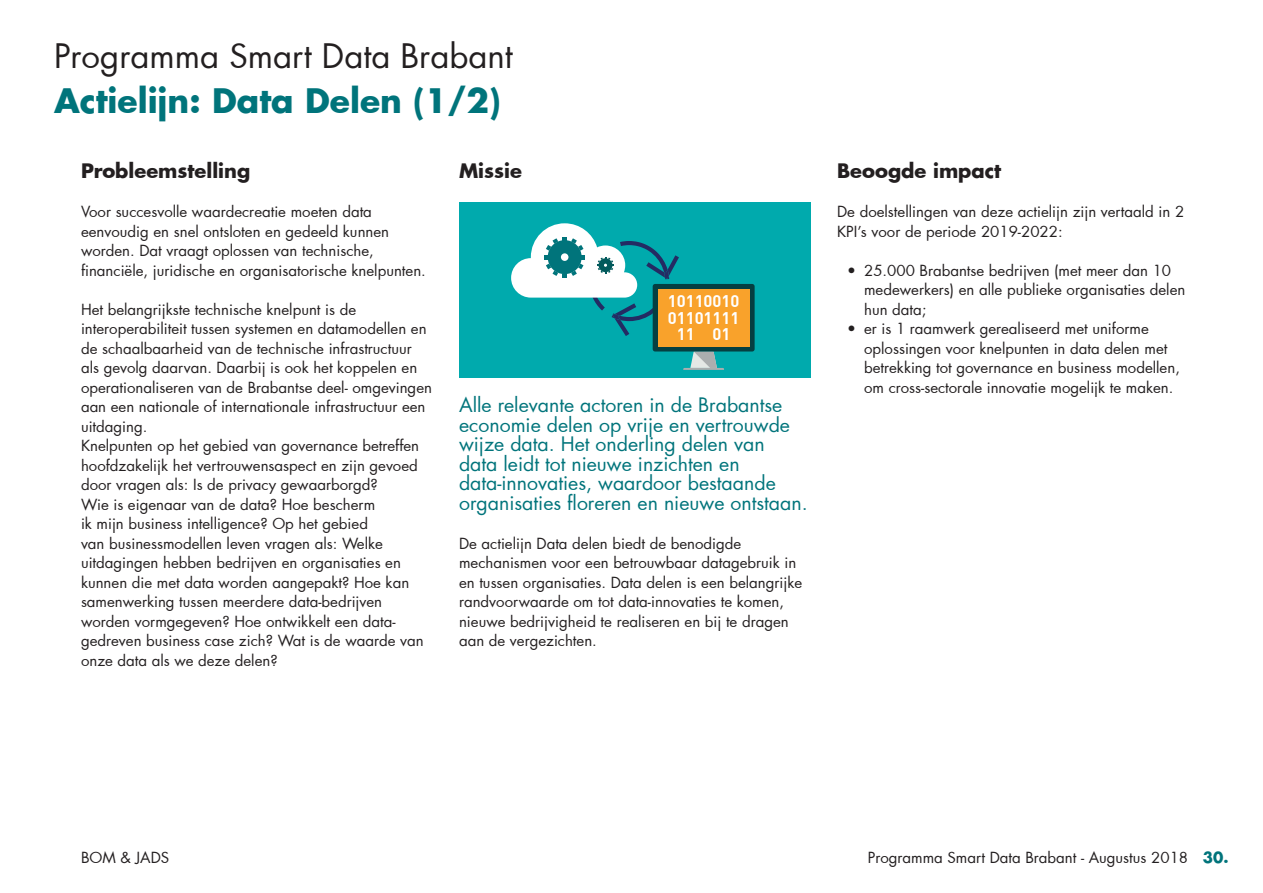
<style>
.page{position:relative;width:1263px;height:893px;background:#fff}
.page>*{position:absolute;margin:0;border:0;box-sizing:border-box;transform-origin:0 0}
.t1{font:33px "Futura";color:#231f20}
.t2{font:700 33px "Futura";color:#00747b}
.t3{font:19.5px/19.5px "Futura";color:#00747b}
.t4{font:700 19.5px "Futura";color:#231f20}
.t5{font:700 16.5px/16.5px "DIN";color:#fff;text-align:center}
.t6{font:15px/19.5px "Futura";color:#231f20}
.t7{font:700 15px "Futura";color:#00747b}
</style>
<div class="page">
<div style="left:459px;top:203px;width:351px;height:175px;background:#00aaad"></div>
<svg style="left:683px;top:351px;width:41px;height:19px"></svg>
<div style="left:653px;top:284px;width:102px;height:67px;background:#053f41;border-radius:2px"></div>
<div style="left:658px;top:289px;width:91px;height:57px;background:#f9a22b"></div>
<svg style="left:511px;top:223px;width:168px;height:113px"></svg>
<p class="t1" style="left:54px;top:33px;width:460px">Programma Smart Data Brabant</p>
<p class="t2" style="left:54px;top:78px;width:448px">Actielijn: Data Delen (1/2)</p>
<p class="t4" style="left:81px;top:157px;width:171px">Probleemstelling</p>
<p class="t6" style="left:81px;top:202px;width:346px">Voor succesvolle waardecreatie moeten data eenvoudig en snel ontsloten en gedeeld kunnen worden. Dat vraagt oplossen van technische, financiële, juridische en organisatorische knelpunten.</p>
<p class="t6" style="left:81px;top:299px;width:353px">Het belangrijkste technische knelpunt is de interoperabiliteit tussen systemen en datamodellen en de schaalbaarheid van de technische infrastructuur als gevolg daarvan. Daarbij is ook het koppelen en operationaliseren van de Brabantse deel- omgevingen aan een nationale of internationale infrastructuur een uitdaging.</p>
<p class="t6" style="left:81px;top:436px;width:344px">Knelpunten op het gebied van governance betreffen hoofdzakelijk het vertrouwensaspect en zijn gevoed door vragen als: Is de privacy gewaarborgd?<br>Wie is eigenaar van de data? Hoe bescherm<br>ik mijn business intelligence? Op het gebied<br>van businessmodellen leven vragen als: Welke uitdagingen hebben bedrijven en organisaties en kunnen die met data worden aangepakt? Hoe kan samenwerking tussen meerdere data-bedrijven worden vormgegeven? Hoe ontwikkelt een data&shy;gedreven business case zich? Wat is de waarde van onze data als we deze delen?</p>
<p class="t4" style="left:459px;top:157px;width:64px">Missie</p>
<p class="t5" style="left:668px;top:292px;width:73px">10110010<br>01101111<br>11 01</p>
<p class="t3" style="left:459px;top:395px;width:350px">Alle relevante actoren in de Brabantse economie delen op vrije en vertrouwde wijze data. Het onderling delen van data leidt tot nieuwe inzichten en data-innovaties, waardoor bestaande organisaties floreren en nieuwe ontstaan.</p>
<p class="t6" style="left:459px;top:533px;width:345px">De actielijn Data delen biedt de benodigde mechanismen voor een betrouwbaar datagebruik in en tussen organisaties. Data delen is een belangrijke randvoorwaarde om tot data-innovaties te komen, nieuwe bedrijvigheid te realiseren en bij te dragen aan de vergezichten.</p>
<p class="t4" style="left:837px;top:157px;width:166px">Beoogde impact</p>
<p class="t6" style="left:837px;top:202px;width:349px">De doelstellingen van deze actielijn zijn vertaald in 2<br>KPI’s voor de periode 2019-2022:</p>
<p class="t6" style="left:864px;top:260px;width:323px;text-indent:-17px">• 25.000 Brabantse bedrijven (met meer dan 10 medewerkers) en alle publieke organisaties delen hun data;</p>
<p class="t6" style="left:864px;top:319px;width:317px;text-indent:-17px">• er is 1 raamwerk gerealiseerd met uniforme oplossingen voor knelpunten in data delen met betrekking tot governance en business modellen, om cross-sectorale innovatie mogelijk te maken.</p>
<p class="t6" style="left:81px;top:848px;width:90px">BOM &amp; JADS</p>
<p class="t6" style="left:868px;top:848px;width:322px">Programma Smart Data Brabant - Augustus 2018</p>
<p class="t7" style="left:1203px;top:847px;width:27px">30.</p>
</div>
